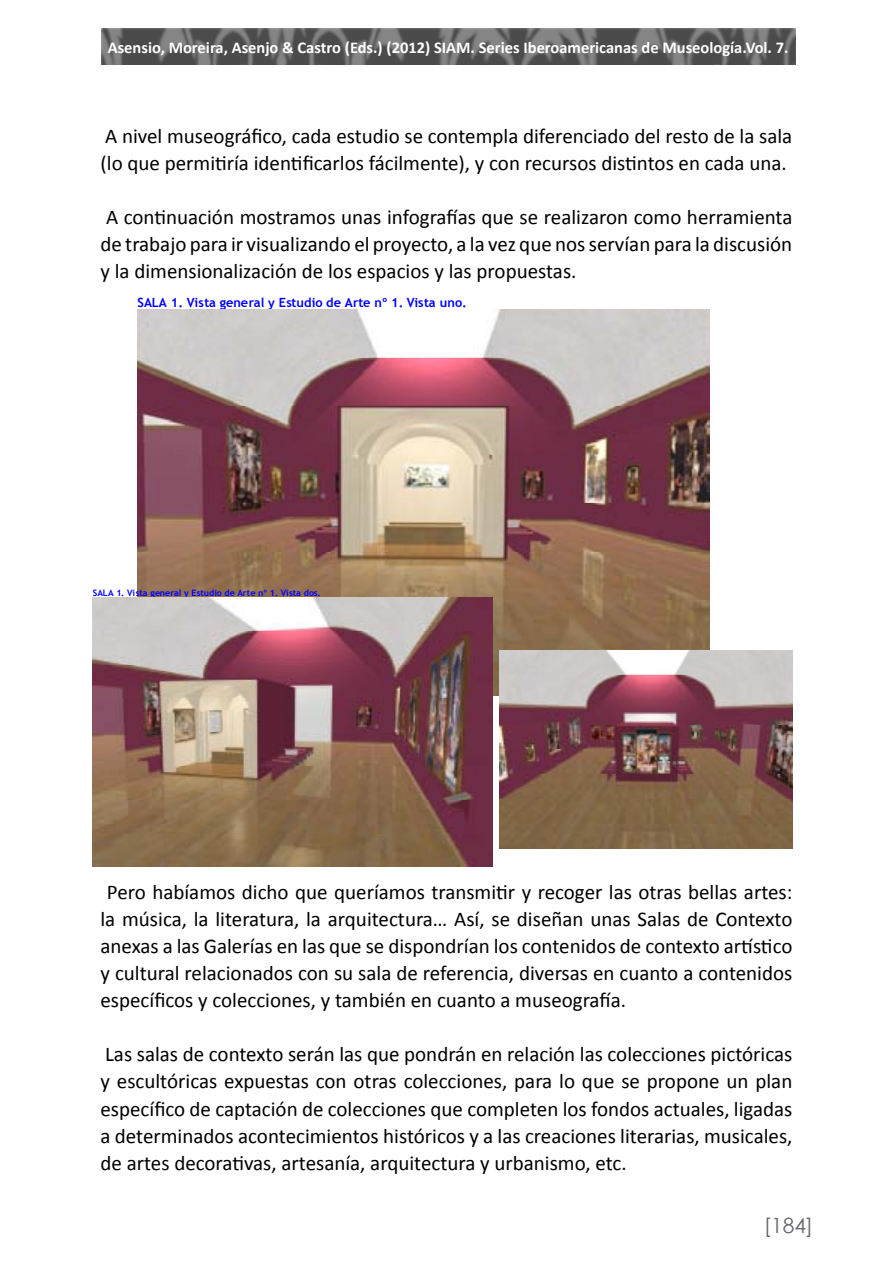
<style>
.page{position:relative;width:893px;height:1263px;background:#fff}
.page>*{position:absolute;margin:0;border:0;box-sizing:border-box;transform-origin:0 0}
.t1{font:21px/27px "Calibri";color:#000;text-align:justify}
.t2{font:21px "Century Gothic";color:#66676a}
.t3{font:700 16.5px "Calibri";color:#fff}
.t4{font:700 12.75px "Trebuchet MS";color:#00f}
.t5{font:700 8.85px "Trebuchet MS";letter-spacing:.005em;color:#00f}
</style>
<div class="page">
<img style="left:102px;top:28px;width:693px;height:37px">
<img style="left:137px;top:310px;width:573px;height:386px">
<img style="left:93px;top:598px;width:399px;height:268px">
<img style="left:500px;top:651px;width:292px;height:197px">
<p class="t3" style="left:108px;top:37px;width:682px">Asensio, Moreira, Asenjo &amp; Castro (Eds.) (2012) SIAM. Series Iberoamericanas de Museología.Vol. 7.</p>
<p class="t1" style="left:100px;top:123px;width:693px">A nivel museográfico, cada estudio se contempla diferenciado del resto de la sala (lo que permitiría identificarlos fácilmente), y con recursos distintos en cada una.</p>
<p class="t1" style="left:100px;top:204px;width:693px">A continuación mostramos unas infografías que se realizaron como herramienta de trabajo para ir visualizando el proyecto, a la vez que nos servían para la discusión y la dimensionalización de los espacios y las propuestas.</p>
<p class="t4" style="left:137px;top:295px;width:331px">SALA 1. Vista general y Estudio de Arte nº 1. Vista uno.</p>
<p class="t5" style="left:93px;top:587px;width:230px">SALA 1. Vista general y Estudio de Arte nº 1. Vista dos.</p>
<p class="t1" style="left:100px;top:879px;width:693px;text-indent:6px">Pero habíamos dicho que queríamos transmitir y recoger las otras bellas artes: la música, la literatura, la arquitectura… Así, se diseñan unas Salas de Contexto anexas a las Galerías en las que se dispondrían los contenidos de contexto artístico y cultural relacionados con su sala de referencia, diversas en cuanto a contenidos específicos y colecciones, y también en cuanto a museografía.</p>
<p class="t1" style="left:100px;top:1041px;width:693px">Las salas de contexto serán las que pondrán en relación las colecciones pictóricas y escultóricas expuestas con otras colecciones, para lo que se propone un plan específico de captación de colecciones que completen los fondos actuales, ligadas a determinados acontecimientos históricos y a las creaciones literarias, musicales, de artes decorativas, artesanía, arquitectura y urbanismo, etc.</p>
<p class="t2" style="left:764px;top:1211px;width:51px">[184]</p>
</div>
